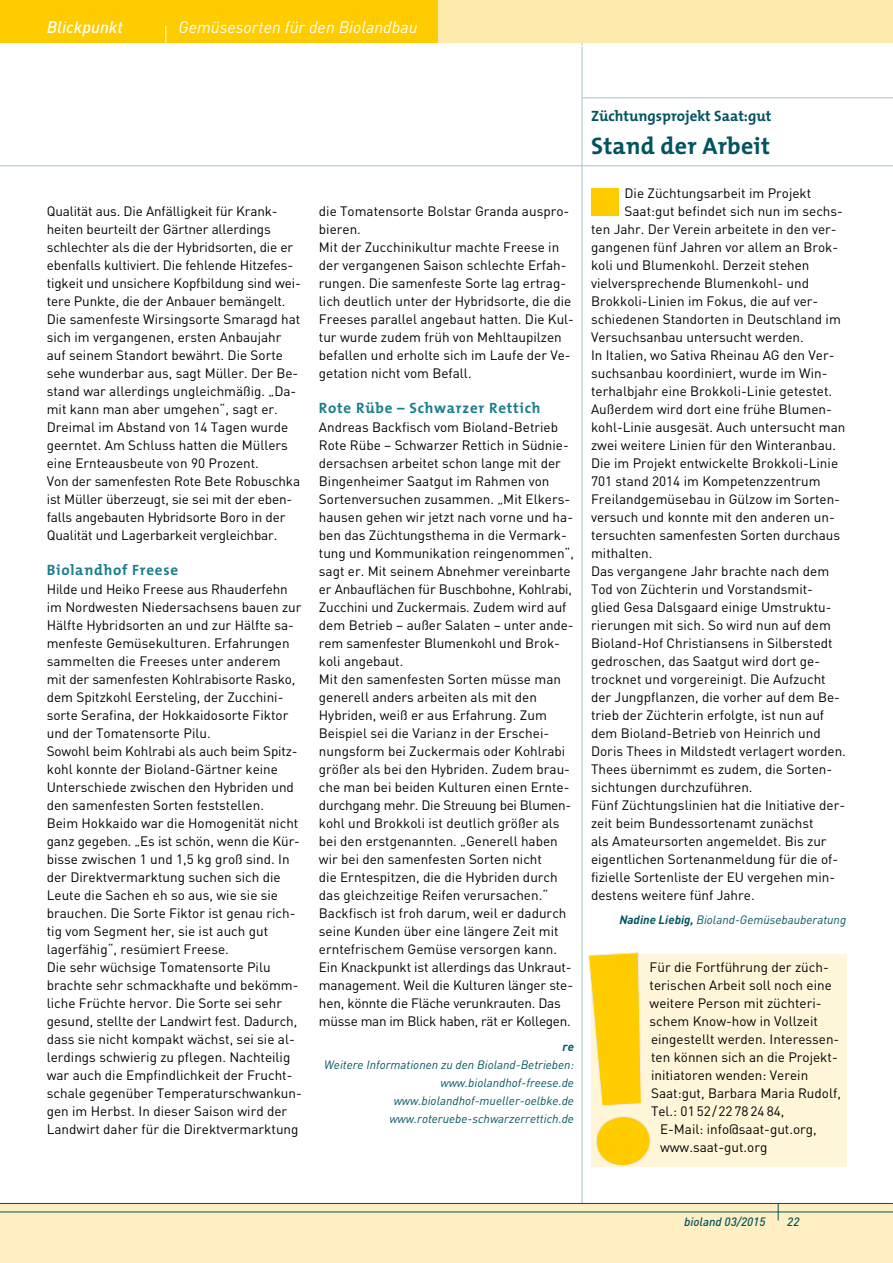
<style>
.page{position:relative;width:893px;height:1263px;background:#fff}
.page>*{position:absolute;margin:0;border:0;box-sizing:border-box;transform-origin:0 0}
.t1{font:700 24px "The Mix";letter-spacing:.01em;color:#00535f}
.t2{font:italic 16.5px "DIN";color:#fff}
.t3{font:italic 500 16.5px "DIN";color:#fff}
.t4{font:700 15px "The Mix";letter-spacing:.05em;color:#1a7e8b}
.t5{font:700 15px "The Mix";color:#00535f}
.t6{font:13.5px/18px "DIN";color:#000}
.t7{font:italic 12px/18px "DIN";color:#00535f;text-align:right}
.t8{font:italic 500 12px "DIN";color:#00535f}
.t9{font:italic 700 12px "DIN";color:#00535f}
.s1{font-weight:700}
</style>
<div class="page">
<hr style="left:582px;top:0;width:1px;height:1263px;background:#a5c5cc">
<hr style="left:582px;top:97px;width:311px;height:1px;background:#a5c5cc">
<div style="left:0;top:0;width:893px;height:43px;background:#ffeaad"></div>
<div style="left:0;top:1203px;width:893px;height:60px;background:#ffefc3"></div>
<hr style="left:0;top:1203px;width:893px;height:1px;background:#00535f">
<hr style="left:0;top:1211px;width:893px;height:1px;background:#00535f">
<svg style="left:778px;top:1204px;width:1px;height:16px"></svg>
<hr style="left:0;top:46px;width:893px;height:1px;background:#fff">
<hr style="left:0;top:165px;width:893px;height:1px;background:#a5c5cc">
<div style="left:0;top:0;width:438px;height:43px;background:#fc0"></div>
<svg style="left:165px;top:26px;width:1px;height:17px"></svg>
<div style="left:591px;top:188px;width:28px;height:28px;background:#fc0"></div>
<div style="left:591px;top:954px;width:255px;height:213px;background:#fff5d8"></div>
<svg style="left:588px;top:952px;width:63px;height:214px"></svg>
<p class="t3" style="left:47px;top:16px;width:78px">Blickpunkt</p>
<p class="t2" style="left:179px;top:16px;width:240px">Gemüsesorten für den Biolandbau</p>
<p class="t6" style="left:47px;top:202px;width:255px">Qualität aus. Die Anfälligkeit für Krank&shy;heiten beurteilt der Gärtner allerdings schlechter als die der Hybridsorten, die er ebenfalls kultiviert. Die fehlende Hitzefes&shy;tigkeit und unsichere Kopfbildung sind wei&shy;tere Punkte, die der Anbauer bemängelt.<br>Die samenfeste Wirsingsorte Smaragd hat sich im vergangenen, ersten Anbaujahr auf seinem Standort bewährt. Die Sorte sehe wunderbar aus, sagt Müller. Der Be&shy;stand war allerdings ungleichmäßig. „Da&shy;mit kann man aber umgehen“, sagt er.<br>Dreimal im Abstand von 14 Tagen wurde geerntet. Am Schluss hatten die Müllers eine Ernteausbeute von 90 Prozent.<br>Von der samenfesten Rote Bete Robuschka ist Müller überzeugt, sie sei mit der eben&shy;falls angebauten Hybridsorte Boro in der Qualität und Lagerbarkeit vergleichbar.</p>
<p class="t4" style="left:47px;top:557px;width:133px">Biolandhof Freese</p>
<p class="t6" style="left:47px;top:580px;width:257px">Hilde und Heiko Freese aus Rhauderfehn im Nordwesten Niedersachsens bauen zur Hälfte Hybridsorten an und zur Hälfte sa&shy;menfeste Gemüsekulturen. Erfahrungen sammelten die Freeses unter anderem mit der samenfesten Kohlrabisorte Rasko, dem Spitzkohl Eersteling, der Zucchini&shy;sorte Serafina, der Hokkaidosorte Fiktor und der Tomatensorte Pilu.<br>Sowohl beim Kohlrabi als auch beim Spitz&shy;kohl konnte der Bioland-Gärtner keine Unterschiede zwischen den Hybriden und den samenfesten Sorten feststellen.<br>Beim Hokkaido war die Homogenität nicht ganz gegeben. „Es ist schön, wenn die Kür&shy;bisse zwischen 1 und 1,5 kg groß sind. In der Direktvermarktung suchen sich die Leute die Sachen eh so aus, wie sie sie brauchen. Die Sorte Fiktor ist genau rich&shy;tig vom Segment her, sie ist auch gut lagerfähig“, resümiert Freese.<br>Die sehr wüchsige Tomatensorte Pilu brachte sehr schmackhafte und bekömm&shy;liche Früchte hervor. Die Sorte sei sehr gesund, stellte der Landwirt fest. Dadurch, dass sie nicht kompakt wächst, sei sie al&shy;lerdings schwierig zu pflegen. Nachteilig war auch die Empfindlichkeit der Frucht&shy;schale gegenüber Temperaturschwankun&shy;gen im Herbst. In dieser Saison wird der Landwirt daher für die Direktvermarktung</p>
<p class="t6" style="left:319px;top:202px;width:257px">die Tomatensorte Bolstar Granda auspro&shy;bieren.<br>Mit der Zucchinikultur machte Freese in der vergangenen Saison schlechte Erfah&shy;rungen. Die samenfeste Sorte lag ertrag&shy;lich deutlich unter der Hybridsorte, die die Freeses parallel angebaut hatten. Die Kul&shy;tur wurde zudem früh von Mehltaupilzen befallen und erholte sich im Laufe der Ve&shy;getation nicht vom Befall.</p>
<p class="t4" style="left:319px;top:395px;width:223px">Rote Rübe – Schwarzer Rettich</p>
<p class="t6" style="left:319px;top:418px;width:257px">Andreas Backfisch vom Bioland-Betrieb Rote Rübe – Schwarzer Rettich in Südnie&shy;dersachsen arbeitet schon lange mit der Bingenheimer Saatgut im Rahmen von Sortenversuchen zusammen. „Mit Elkers&shy;hausen gehen wir jetzt nach vorne und ha&shy;ben das Züchtungsthema in die Vermark&shy;tung und Kommunikation reingenommen“, sagt er. Mit seinem Abnehmer vereinbarte er Anbauflächen für Buschbohne, Kohlrabi, Zucchini und Zuckermais. Zudem wird auf dem Betrieb – außer Salaten – unter ande&shy;rem samenfester Blumenkohl und Brok&shy;koli angebaut.<br>Mit den samenfesten Sorten müsse man generell anders arbeiten als mit den Hybriden, weiß er aus Erfahrung. Zum Beispiel sei die Varianz in der Erschei&shy;nungsform bei Zuckermais oder Kohlrabi größer als bei den Hybriden. Zudem brau&shy;che man bei beiden Kulturen einen Ernte&shy;durchgang mehr. Die Streuung bei Blumen&shy;kohl und Brokkoli ist deutlich größer als bei den erstgenannten. „Generell haben wir bei den samenfesten Sorten nicht<br>die Erntespitzen, die die Hybriden durch das gleichzeitige Reifen verursachen.“ Backfisch ist froh darum, weil er dadurch seine Kunden über eine längere Zeit mit erntefrischem Gemüse versorgen kann.<br>Ein Knackpunkt ist allerdings das Unkraut&shy;management. Weil die Kulturen länger ste&shy;hen, könnte die Fläche verunkrauten. Das müsse man im Blick haben, rät er Kollegen.</p>
<p class="t9" style="left:563px;top:1038px;width:13px">re</p>
<p class="t7" style="left:324px;top:1055px;width:251px">Weitere Informationen zu den Bioland-Betrieben: www.biolandhof-freese.de www.biolandhof-mueller-oelbke.de www.roteruebe-schwarzerrettich.de</p>
<p class="t5" style="left:591px;top:104px;width:182px">Züchtungsprojekt Saat:gut</p>
<h1 class="t1" style="left:591px;top:126px;width:180px">Stand der Arbeit</h1>
<p class="t6" style="left:624px;top:184px;width:188px">Die Züchtungsarbeit im Projekt</p>
<p class="t6" style="left:624px;top:202px;width:220px">Saat:gut befindet sich nun im sechs-</p>
<p class="t6" style="left:591px;top:220px;width:247px">ten Jahr. Der Verein arbeitete in den ver-</p>
<p class="t6" style="left:591px;top:238px;width:249px">gangenen fünf Jahren vor allem an Brok-</p>
<p class="t6" style="left:591px;top:256px;width:220px">koli und Blumenkohl. Derzeit stehen</p>
<p class="t6" style="left:591px;top:274px;width:220px">vielversprechende Blumenkohl- und</p>
<p class="t6" style="left:591px;top:292px;width:229px">Brokkoli-Linien im Fokus, die auf ver-</p>
<p class="t6" style="left:591px;top:310px;width:251px">schiedenen Standorten in Deutschland im</p>
<p class="t6" style="left:591px;top:328px;width:214px">Versuchsanbau untersucht werden.</p>
<p class="t6" style="left:591px;top:346px;width:245px">In Italien, wo Sativa Rheinau AG den Ver-</p>
<p class="t6" style="left:591px;top:364px;width:238px">suchsanbau koordiniert, wurde im Win-</p>
<p class="t6" style="left:591px;top:382px;width:243px">terhalbjahr eine Brokkoli-Linie getestet.</p>
<p class="t6" style="left:591px;top:400px;width:242px">Außerdem wird dort eine frühe Blumen-</p>
<p class="t6" style="left:591px;top:418px;width:256px">kohl-Linie ausgesät. Auch untersucht man</p>
<p class="t6" style="left:591px;top:436px;width:246px">zwei weitere Linien für den Winteranbau.</p>
<p class="t6" style="left:591px;top:454px;width:249px">Die im Projekt entwickelte Brokkoli-Linie</p>
<p class="t6" style="left:591px;top:472px;width:231px">701 stand 2014 im Kompetenzzentrum</p>
<p class="t6" style="left:591px;top:490px;width:250px">Freilandgemüsebau in Gülzow im Sorten-</p>
<p class="t6" style="left:591px;top:508px;width:245px">versuch und konnte mit den anderen un-</p>
<p class="t6" style="left:591px;top:526px;width:251px">tersuchten samenfesten Sorten durchaus</p>
<p class="t6" style="left:591px;top:544px;width:63px">mithalten.</p>
<p class="t6" style="left:591px;top:562px;width:240px">Das vergangene Jahr brachte nach dem</p>
<p class="t6" style="left:591px;top:580px;width:223px">Tod von Züchterin und Vorstandsmit-</p>
<p class="t6" style="left:591px;top:598px;width:242px">glied Gesa Dalsgaard einige Umstruktu-</p>
<p class="t6" style="left:591px;top:616px;width:241px">rierungen mit sich. So wird nun auf dem</p>
<p class="t6" style="left:591px;top:634px;width:243px">Bioland-Hof Christiansens in Silberstedt</p>
<p class="t6" style="left:591px;top:652px;width:231px">gedroschen, das Saatgut wird dort ge-</p>
<p class="t6" style="left:591px;top:670px;width:236px">trocknet und vorgereinigt. Die Aufzucht</p>
<p class="t6" style="left:591px;top:688px;width:250px">der Jungpflanzen, die vorher auf dem Be-</p>
<p class="t6" style="left:591px;top:706px;width:235px">trieb der Züchterin erfolgte, ist nun auf</p>
<p class="t6" style="left:591px;top:724px;width:231px">dem Bioland-Betrieb von Heinrich und</p>
<p class="t6" style="left:591px;top:742px;width:256px">Doris Thees in Mildstedt verlagert worden.</p>
<p class="t6" style="left:591px;top:760px;width:243px">Thees übernimmt es zudem, die Sorten-</p>
<p class="t6" style="left:591px;top:778px;width:163px">sichtungen durchzuführen.</p>
<p class="t6" style="left:591px;top:796px;width:256px">Fünf Züchtungslinien hat die Initiative der-</p>
<p class="t6" style="left:591px;top:814px;width:224px">zeit beim Bundessortenamt zunächst</p>
<p class="t6" style="left:591px;top:832px;width:237px">als Amateursorten angemeldet. Bis zur</p>
<p class="t6" style="left:591px;top:850px;width:249px">eigentlichen Sortenanmeldung für die of-</p>
<p class="t6" style="left:591px;top:868px;width:245px">fizielle Sortenliste der EU vergehen min-</p>
<p class="t6" style="left:591px;top:886px;width:165px">destens weitere fünf Jahre.</p>
<p class="t7" style="left:619px;top:911px;width:228px"><span class="s1">Nadine Liebig,</span> Bioland-Gemüsebauberatung</p>
<p class="t6" style="left:650px;top:958px;width:181px">Für die Fortführung der züch-</p>
<p class="t6" style="left:650px;top:976px;width:184px">terischen Arbeit soll noch eine</p>
<p class="t6" style="left:650px;top:994px;width:171px">weitere Person mit züchteri-</p>
<p class="t6" style="left:650px;top:1012px;width:170px">schem Know-how in Vollzeit</p>
<p class="t6" style="left:651px;top:1030px;width:188px">eingestellt werden. Interessen-</p>
<p class="t6" style="left:651px;top:1048px;width:186px">ten können sich an die Projekt-</p>
<p class="t6" style="left:651px;top:1066px;width:159px">initiatoren wenden: Verein</p>
<p class="t6" style="left:651px;top:1084px;width:191px">Saat:gut, Barbara Maria Rudolf,</p>
<p class="t6" style="left:651px;top:1102px;width:135px">Tel.: 01 52/22 78 24 84,</p>
<p class="t6" style="left:660px;top:1120px;width:158px">E-Mail: info@saat-gut.org,</p>
<p class="t6" style="left:660px;top:1138px;width:109px">www.saat-gut.org</p>
<p class="t8" style="left:684px;top:1214px;width:83px">bioland 03/2015</p>
<p class="t8" style="left:787px;top:1214px;width:14px">22</p>
</div>
